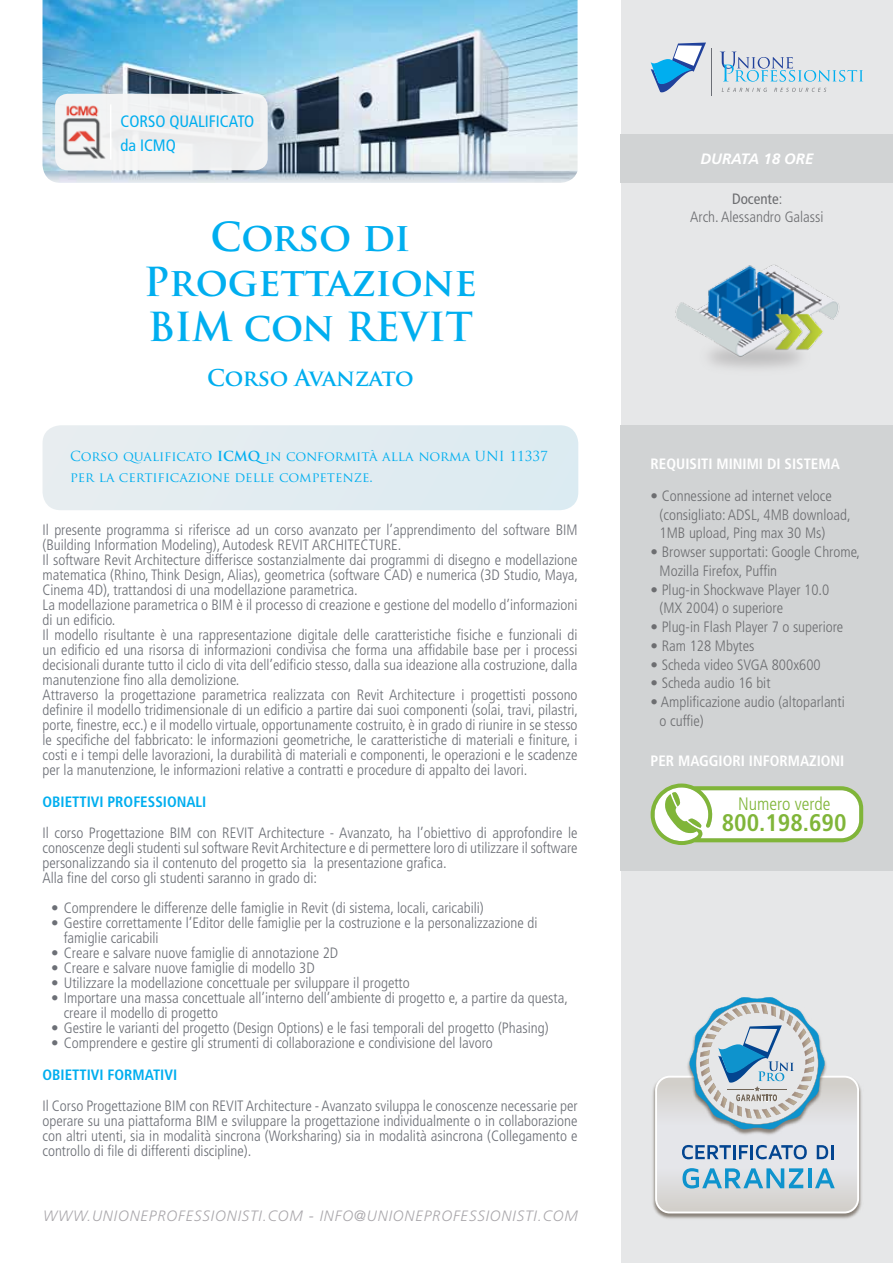
<style>
.page{position:relative;width:893px;height:1263px;background:#fff}
.page>*{position:absolute;margin:0;border:0;box-sizing:border-box;transform-origin:0 0}
.t1{font:700 39px/45px "Trajan Pro";letter-spacing:-.005em;color:#00aeef;text-align:center}
.t2{font:700 condensed 24px "Frutiger";color:#80b539}
.t3{font:700 22.5px "Trajan Pro";letter-spacing:-.02em;color:#00aeef}
.t4{font:300 condensed 18px "Frutiger";color:#80b539}
.t5{font:condensed 16.5px/24px "Frutiger";color:#00aeef}
.t6{font:300 condensed 15px/15px "Frutiger";color:#6c6f76}
.t7{font:300 condensed 15px/18.8px "Frutiger";color:#6d6e71}
.t8{font:italic 300 15px "Frutiger";letter-spacing:.06em;color:#aaa8ac}
.t9{font:700 condensed 15px "Frutiger";color:#fff}
.t10{font:700 condensed 15px "Frutiger";color:#00aeef}
.t11{font:italic 700 15px "Frutiger";color:#fff}
.t12{font:13.5px/21px "Trajan Pro";color:#00aeef}
.s1{font-weight:700}
.s2{font-weight:400}
</style>
<div class="page">
<div style="left:621px;top:0;width:272px;height:1263px;background:#e6e7e8"></div>
<div style="left:621px;top:425px;width:272px;height:446px;background:#d1d3d4"></div>
<svg style="left:651px;top:43px;width:55px;height:49px"></svg>
<hr style="left:712px;top:48px;width:1px;height:47px;background:#6c6f76">
<svg style="left:721px;top:52px;width:142px;height:30px"></svg>
<svg style="left:722px;top:88px;width:45px;height:4px"></svg>
<svg style="left:774px;top:88px;width:52px;height:4px"></svg>
<img style="left:652px;top:1083px;width:210px;height:136px">
<svg style="left:656px;top:997px;width:202px;height:215px"></svg>
<svg style="left:651px;top:783px;width:212px;height:62px;background:#dfead1"></svg>
<img style="left:43px;top:0;width:535px;height:183px">
<img style="left:675px;top:264px;width:164px;height:104px">
<div style="left:621px;top:134px;width:272px;height:49px;background:#d1d3d4"></div>
<div style="left:43px;top:425px;width:535px;height:85px;background:#e2ecf1;border-radius:18px"></div>
<div style="left:55px;top:94px;width:213px;height:76px;background:#f6f6f6;border-radius:13px"></div>
<hr style="left:110px;top:104px;width:1px;height:56px;background:#fff">
<img style="left:63px;top:105px;width:45px;height:54px">
<p class="t5" style="left:121px;top:109px;width:135px">CORSO QUALIFICATO<br>DA ICMQ</p>
<h1 class="t1" style="left:144px;top:215px;width:334px">Corso di<br>Progettazione<br>BIM con REVIT</h1>
<h3 class="t3" style="left:207px;top:364px;width:208px">Corso Avanzato</h3>
<p class="t12" style="left:70px;top:445px;width:479px">Corso qualificato <span class="s1">ICMQ</span>in conformità alla norma UNI 11337 per la certificazione delle competenze.</p>
<p class="t6" style="left:43px;top:523px;width:537px">Il presente programma si riferisce ad un corso avanzato per l’apprendimento del software BIM (Building Information Modeling), Autodesk REVIT ARCHITECTURE.<br>Il software Revit Architecture differisce sostanzialmente dai programmi di disegno e modellazione matematica (Rhino, Think Design, Alias), geometrica (software CAD) e numerica (3D Studio, Maya, Cinema 4D), trattandosi di una modellazione parametrica.<br>La modellazione parametrica o BIM è il processo di creazione e gestione del modello d’informazioni di un edificio.<br>Il modello risultante è una rappresentazione digitale delle caratteristiche fisiche e funzionali di un edificio ed una risorsa di informazioni condivisa che forma una affidabile base per i processi decisionali durante tutto il ciclo di vita dell’edificio stesso, dalla sua ideazione alla costruzione, dalla manutenzione fino alla demolizione.<br>Attraverso la progettazione parametrica realizzata con Revit Architecture i progettisti possono definire il modello tridimensionale di un edificio a partire dai suoi componenti (solai, travi, pilastri, porte, finestre, ecc.) e il modello virtuale, opportunamente costruito, è in grado di riunire in se stesso le specifiche del fabbricato: le informazioni geometriche, le caratteristiche di materiali e finiture, i costi e i tempi delle lavorazioni, la durabilità di materiali e componenti, le operazioni e le scadenze per la manutenzione, le informazioni relative a contratti e procedure di appalto dei lavori.</p>
<p class="t10" style="left:43px;top:793px;width:25px">OBIETTI</p>
<p class="t10" style="left:91px;top:793px;width:42px">VI PROFESSIO</p>
<p class="t10" style="left:177px;top:793px;width:29px">NALI</p>
<p class="t6" style="left:43px;top:826px;width:537px">Il corso Progettazione BIM con REVIT Architecture - Avanzato, ha l’obiettivo di approfondire le conoscenze degli studenti sul software Revit Architecture e di permettere loro di utilizzare il software personalizzando sia il contenuto del progetto sia la presentazione grafica.<br>Alla fine del corso gli studenti saranno in grado di:</p>
<p class="t6" style="left:51px;top:901px;width:434px">• Comprendere le differenze delle famiglie in Revit (di sistema, locali, caricabili)</p>
<p class="t6" style="left:64px;top:916px;width:475px;text-indent:-13px">• Gestire correttamente l’Editor delle famiglie per la costruzione e la personalizzazione di famiglie caricabili</p>
<p class="t6" style="left:51px;top:946px;width:289px">• Creare e salvare nuove famiglie di annotazione 2D</p>
<p class="t6" style="left:51px;top:961px;width:265px">• Creare e salvare nuove famiglie di modello 3D</p>
<p class="t6" style="left:51px;top:976px;width:360px">• Utilizzare la modellazione concettuale per sviluppare il progetto</p>
<p class="t6" style="left:64px;top:991px;width:506px;text-indent:-13px">• Importare una massa concettuale all’interno dell’ambiente di progetto e, a partire da questa, creare il modello di progetto</p>
<p class="t6" style="left:51px;top:1021px;width:499px">• Gestire le varianti del progetto (Design Options) e le fasi temporali del progetto (Phasing)</p>
<p class="t6" style="left:51px;top:1036px;width:443px">• Comprendere e gestire gli strumenti di collaborazione e condivisione del lavoro</p>
<p class="t10" style="left:43px;top:1066px;width:25px">OBIETTI</p>
<p class="t10" style="left:91px;top:1066px;width:88px">VI FO RMATIVI</p>
<p class="t6" style="left:43px;top:1098px;width:537px;text-align:justify">Il Corso Progettazione BIM con REVIT Architecture - Avanzato sviluppa le conoscenze necessarie per operare su una piattaforma BIM e sviluppare la progettazione individualmente o in collaborazione con altri utenti, sia in modalità sincrona (Worksharing) sia in modalità asincrona (Collegamento e controllo di file di differenti discipline).</p>
<p class="t8" style="left:43px;top:1207px;width:536px">WWW.UNIONEPROFESSIONISTI.COM - INFO@UNIONEPROFESSIONISTI.COM</p>
<p class="t11" style="left:700px;top:150px;width:115px">DURATA 18 ORE</p>
<p class="t7" style="left:690px;top:190px;width:135px;line-height:18px;text-align:center"><span class="s2">DOCENTE</span>:<br>Arch. Alessandro Galassi</p>
<p class="t9" style="left:651px;top:455px;width:191px">REQUISITI MINIMI DI SISTEMA</p>
<p class="t7" style="left:660px;top:487px;width:193px;text-indent:-9px">• Connessione ad internet veloce (consigliato: ADSL, 4MB download,<br>1MB upload, Ping max 30 Ms)</p>
<p class="t7" style="left:660px;top:543px;width:202px;text-indent:-9px">• Browser supportati: Google Chrome,<br>Mozilla Firefox, Puffin</p>
<p class="t7" style="left:660px;top:580px;width:171px;text-indent:-9px">• Plug-in Shockwave Player 10.0 (MX 2004) o superiore</p>
<p class="t7" style="left:651px;top:618px;width:194px">• Plug-in Flash Player 7 o superiore</p>
<p class="t7" style="left:651px;top:637px;width:105px">• Ram 128 Mbytes</p>
<p class="t7" style="left:651px;top:655px;width:172px">• Scheda video SVGA 800x600</p>
<p class="t7" style="left:651px;top:674px;width:121px">• Scheda audio 16 bit</p>
<p class="t7" style="left:660px;top:693px;width:187px;text-indent:-9px">• Amplificazione audio (altoparlanti o cuffie)</p>
<p class="t9" style="left:651px;top:752px;width:195px">PER MAGGIORI INFORMAZIONI</p>
<p class="t4" style="left:738px;top:793px;width:94px">Numero verde</p>
<h2 class="t2" style="left:722px;top:808px;width:126px">800.198.690</h2>
</div>
